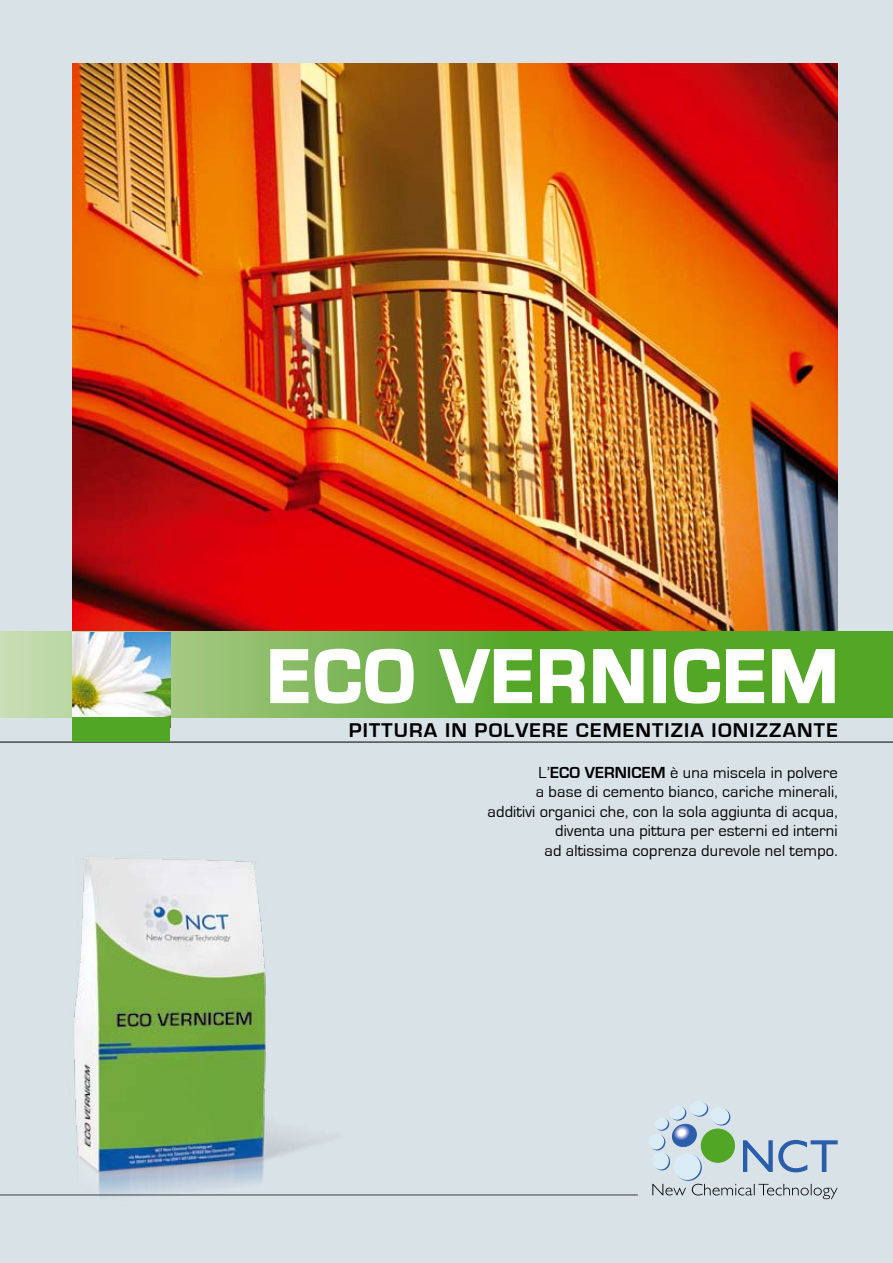
<style>
.page{position:relative;width:893px;height:1263px;background:#d9e2e7}
.page>*{position:absolute;margin:0;border:0;box-sizing:border-box;transform-origin:0 0}
.t1{font:700 76.5px "Eurostile";letter-spacing:.05em;color:#fff}
.t2{font:700 20.4px "Eurostile";letter-spacing:.055em;color:#000}
.t3{font:16.5px/19.5px "Eurostile";letter-spacing:.01em;color:#000;text-align:right}
.s1{font-weight:700}
</style>
<div class="page">
<img style="left:0;top:741px;width:691px;height:456px">
<img style="left:72px;top:64px;width:766px;height:567px">
<svg style="left:0;top:631px;width:893px;height:86px;background:#7ab755"></svg>
<svg style="left:269px;top:647px;width:146px;height:58px;background:#a2ca88"></svg>
<svg style="left:437px;top:648px;width:96px;height:57px;background:#88c06a"></svg>
<svg style="left:539px;top:647px;width:106px;height:59px;background:#86c067"></svg>
<div style="left:653px;top:649px;width:13px;height:54px;border:3px solid #fff"></div>
<svg style="left:672px;top:647px;width:93px;height:58px;background:#85c065"></svg>
<svg style="left:771px;top:647px;width:65px;height:58px;background:#8bc36d"></svg>
<hr style="left:0;top:742px;width:893px;height:1px;background:#000">
<hr style="left:0;top:1194px;width:638px;height:1px;background:#504f53">
<img style="left:72px;top:632px;width:98px;height:85px">
<div style="left:72px;top:717px;width:98px;height:24px;background:#52a625"></div>
<svg style="left:675px;top:1154px;width:27px;height:27px"></svg>
<svg style="left:652px;top:1184px;width:186px;height:15px"></svg>
<svg style="left:743px;top:1140px;width:95px;height:32px"></svg>
<div style="left:674px;top:1153px;width:27px;height:27px;background:#d9ebf5;border-radius:50%"></div>
<svg style="left:649px;top:1100px;width:86px;height:72px"></svg>
<h1 class="t1" style="left:268px;top:635px;width:562px">ECO VERNICEM</h1>
<p class="t2" style="left:349px;top:719px;width:34px">PITTU</p>
<p class="t2" style="left:409px;top:719px;width:228px">RA IN POLVERE CEMENT</p>
<p class="t2" style="left:665px;top:719px;width:175px">IZIA IONIZZANTE</p>
<p class="t3" style="left:488px;top:763px;width:352px">L’<span class="s1">ECO VERNICEM</span> è una miscela in polvere<br>a base di cemento bianco, cariche minerali, additivi organici che, con la sola aggiunta di acqua, diventa una pittura per esterni ed interni<br>ad altissima coprenza durevole nel tempo.</p>
</div>
